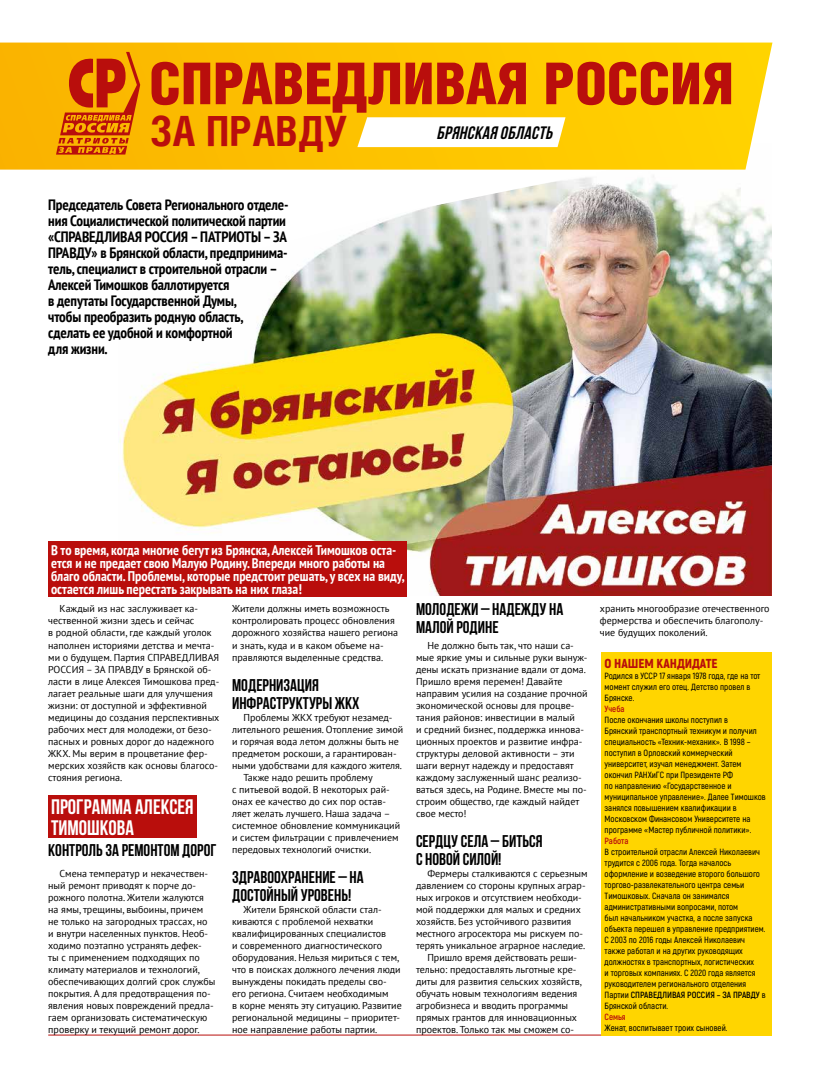
<style>
.page{position:relative;width:820px;height:1078px;background:#fff}
.page>*{position:absolute;margin:0;border:0;box-sizing:border-box;transform-origin:0 0}
.t1{font:57.8px "Helios Cond Black C";letter-spacing:-.005em;color:#b90e0c}
.t2{font:700 41.7px "Helios Cond C";letter-spacing:.01em;color:#b90e0c}
.t3{font:700 21px/21px "Bebas Neue";color:#fff}
.t4{font:italic 700 18px "Bebas Neue";color:#000}
.t5{font:700 17px/18px "Bebas Neue";color:#000}
.t6{font:700 condensed 15px/16px "PT Sans";letter-spacing:-.01em;color:#000}
.t7{font:700 condensed 14px/13px "PT Sans";color:#fff}
.t8{font:900 13px "Akrobat";color:#b90e0c}
.t9{font:10px/12px "PT Sans";color:#000}
.t10{font:600 9px/11px "Akrobat";color:#000}
.t11{font:700 9px "Akrobat";color:#b90e0c}
.s1{font-weight:700}
</style>
<div class="page">
<img style="left:120px;top:169px;width:651px;height:426px">
<img style="left:28px;top:169px;width:618px;height:138px">
<svg style="left:0;top:43px;width:772px;height:126px;background:#fdc504"></svg>
<svg style="left:357px;top:117px;width:208px;height:30px"></svg>
<hr style="left:48px;top:1034px;width:722px;height:1px;background:#b90e0c">
<svg style="left:56px;top:52px;width:84px;height:102px;background:#df7004"></svg>
<div style="left:48px;top:794px;width:148px;height:43px;background:#b90e0c"></div>
<div style="left:48px;top:540px;width:358px;height:56px;background:#b90e0c"></div>
<div style="left:601px;top:651px;width:170px;height:384px;background:#ffd500"></div>
<h1 class="t1" style="left:149px;top:51px;width:586px">СПРАВЕДЛИВАЯ РОССИЯ</h1>
<h2 class="t2" style="left:150px;top:107px;width:198px">ЗА ПРАВДУ</h2>
<h3 class="t4" style="left:436px;top:123px;width:121px">БРЯНСКАЯ ОБЛАСТЬ</h3>
<p class="t6" style="left:48px;top:196px;width:242px">Председатель Совета Регионального отделе&shy;ния Социалистической политической партии «СПРАВЕДЛИВАЯ РОССИЯ – ПАТРИОТЫ – ЗА ПРАВДУ» в Брянской области, предпринима&shy;тель, специалист в строительной отрасли – Алексей Тимошков баллотируется<br>в депутаты Государственной Думы,<br>чтобы преобразить родную область, сделать ее удобной и комфортной<br>для жизни.</p>
<p class="t7" style="left:51px;top:542px;width:355px">В то время, когда многие бегут из Брянска, Алексей Тимошков оста&shy;ется и не предает свою Малую Родину. Впереди много работы на благо области. Проблемы, которые предстоит решать, у всех на виду, остается лишь перестать закрывать на них глаза!</p>
<p class="t9" style="left:48px;top:602px;width:173px;text-indent:11px">Каждый из нас заслуживает ка&shy;чественной жизни здесь и сейчас<br>в родной области, где каждый уголок наполнен историями детства и мечта&shy;ми о будущем. Партия СПРАВЕДЛИВАЯ РОССИЯ – ЗА ПРАВДУ в Брянской об&shy;ласти в лице Алексея Тимошкова пред&shy;лагает реальные шаги для улучшения жизни: от доступной и эффективной медицины до создания перспективных рабочих мест для молодежи, от безо&shy;пасных и ровных дорог до надежного ЖКХ. Мы верим в процветание фер&shy;мерских хозяйств как основы благосо&shy;стояния региона.</p>
<h3 class="t3" style="left:51px;top:795px;width:144px">ПРОГРАММА АЛЕКСЕЯ<br>ТИМОШКОВА</h3>
<h3 class="t5" style="left:48px;top:840px;width:170px">Контроль за ремонтом дорог</h3>
<p class="t9" style="left:48px;top:866px;width:169px;text-indent:11px">Смена температур и некачествен&shy;ный ремонт приводят к порче до&shy;рожного полотна. Жители жалуются на ямы, трещины, выбоины, причем не только на загородных трассах, но и внутри населенных пунктов. Необ&shy;ходимо поэтапно устранять дефек-<br>ты с применением подходящих по климату материалов и технологий, обеспечивающих долгий срок службы покрытия. А для предотвращения по&shy;явления новых повреждений предла&shy;гаем организовать систематическую проверку и текущий ремонт дорог.</p>
<p class="t9" style="left:232px;top:602px;width:167px">Жители должны иметь возможность контролировать процесс обновления дорожного хозяйства нашего региона и знать, куда и в каком объеме на&shy;правляются выделенные средства.</p>
<h3 class="t5" style="left:232px;top:675px;width:129px">Модернизация инфраструктуры ЖКХ</h3>
<p class="t9" style="left:243px;top:710px;width:150px">Проблемы ЖКХ требуют незамед-</p>
<p class="t9" style="left:232px;top:722px;width:172px">лительного решения. Отопление зимой</p>
<p class="t9" style="left:232px;top:734px;width:168px">и горячая вода летом должны быть не</p>
<p class="t9" style="left:232px;top:746px;width:166px">предметом роскоши, а гарантирован-</p>
<p class="t9" style="left:232px;top:758px;width:171px">ными удобствами для каждого жителя.</p>
<p class="t9" style="left:243px;top:770px;width:131px">Также надо решить проблему</p>
<p class="t9" style="left:232px;top:782px;width:159px">с питьевой водой. В некоторых рай-</p>
<p class="t9" style="left:232px;top:794px;width:155px">онах ее качество до сих пор остав-</p>
<p class="t9" style="left:232px;top:806px;width:160px">ляет желать лучшего. Наша задача –</p>
<p class="t9" style="left:232px;top:818px;width:169px">системное обновление коммуникаций</p>
<p class="t9" style="left:232px;top:830px;width:168px">и систем фильтрации с привлечением</p>
<p class="t9" style="left:232px;top:842px;width:141px">передовых технологий очистки.</p>
<h3 class="t5" style="left:232px;top:867px;width:133px">Здравоохранение – на достойный уровень!</h3>
<p class="t9" style="left:232px;top:902px;width:171px;text-indent:11px">Жители Брянской области стал&shy;киваются с проблемой нехватки квалифицированных специалистов<br>и современного диагностического оборудования. Нельзя мириться с тем, что в поисках должного лечения люди вынуждены покидать пределы сво&shy;его региона. Считаем необходимым<br>в корне менять эту ситуацию. Развитие региональной медицины – приоритет&shy;ное направление работы партии.</p>
<h3 class="t5" style="left:416px;top:600px;width:149px">Молодежи – надежду на малой Родине</h3>
<p class="t9" style="left:416px;top:638px;width:173px;text-indent:11px">Не должно быть так, что наши са&shy;мые яркие умы и сильные руки вынуж&shy;дены искать признание вдали от дома.<br>Пришло время перемен! Давайте направим усилия на создание прочной экономической основы для процве&shy;тания районов: инвестиции в малый<br>и средний бизнес, поддержка иннова&shy;ционных проектов и развитие инфра&shy;структуры деловой активности – эти шаги вернут надежду и предоставят каждому заслуженный шанс реализо&shy;ваться здесь, на Родине. Вместе мы по&shy;строим общество, где каждый найдет свое место!</p>
<h3 class="t5" style="left:416px;top:831px;width:128px">Сердцу села – биться с новой силой!</h3>
<p class="t9" style="left:427px;top:866px;width:162px">Фермеры сталкиваются с серьезным</p>
<p class="t9" style="left:416px;top:878px;width:171px">давлением со стороны крупных аграр-</p>
<p class="t9" style="left:416px;top:890px;width:167px">ных игроков и отсутствием необходи-</p>
<p class="t9" style="left:416px;top:902px;width:166px">мой поддержки для малых и средних</p>
<p class="t9" style="left:416px;top:914px;width:157px">хозяйств. Без устойчивого развития</p>
<p class="t9" style="left:416px;top:926px;width:168px">местного агросектора мы рискуем по-</p>
<p class="t9" style="left:416px;top:938px;width:171px">терять уникальное аграрное наследие.</p>
<p class="t9" style="left:427px;top:950px;width:151px">Пришло время действовать реши-</p>
<p class="t9" style="left:416px;top:962px;width:162px">тельно: предоставлять льготные кре-</p>
<p class="t9" style="left:416px;top:974px;width:167px">диты для развития сельских хозяйств,</p>
<p class="t9" style="left:416px;top:986px;width:163px">обучать новым технологиям ведения</p>
<p class="t9" style="left:416px;top:998px;width:154px">агробизнеса и вводить программы</p>
<p class="t9" style="left:416px;top:1010px;width:162px">прямых грантов для инновационных</p>
<p class="t9" style="left:416px;top:1022px;width:159px">проектов. Только так мы сможем со-</p>
<p class="t9" style="left:599px;top:602px;width:171px">хранить многообразие отечественного фермерства и обеспечить благополу&shy;чие будущих поколений.</p>
<h3 class="t8" style="left:604px;top:654px;width:114px">О НАШЕМ КАНДИДАТЕ</h3>
<p class="t10" style="left:604px;top:669px;width:157px">Родился в УССР 17 января 1978 года, где на тот момент служил его отец. Детство провел в<br>Брянске.</p>
<p class="t11" style="left:604px;top:702px;width:22px">Учеба</p>
<p class="t10" style="left:604px;top:713px;width:163px">После окончания школы поступил в<br>Брянский транспортный техникум и получил специальность «Техник-механик». В 1998 – поступил в Орловский коммерческий университет, изучал менеджмент. Затем окончил РАНХиГС при Президенте РФ<br>по направлению «Государственное и муниципальное управление». Далее Тимошков занялся повышением квалификации в Московском Финансовом Университете на программе «Мастер публичной политики».</p>
<p class="t11" style="left:604px;top:834px;width:25px">Работа</p>
<p class="t10" style="left:604px;top:845px;width:162px">В строительной отрасли Алексей Николаевич трудится с 2006 года. Тогда началось оформление и возведение второго большого торгово-развлекательного центра семьи Тимошковых. Сначала он занимался административными вопросами, потом<br>был начальником участка, а после запуска объекта перешел в управление предприятием.<br>С 2003 по 2016 годы Алексей Николаевич также работал и на других руководящих должностях в транспортных, логистических<br>и торговых компаниях. С 2020 года является руководителем регионального отделения Партии <span class="s1">СПРАВЕДЛИВАЯ РОССИЯ – ЗА ПРАВДУ</span> в Брянской области.</p>
<p class="t11" style="left:604px;top:1010px;width:23px">Семья</p>
<p class="t10" style="left:604px;top:1021px;width:124px">Женат, воспитывает троих сыновей.</p>
</div>
